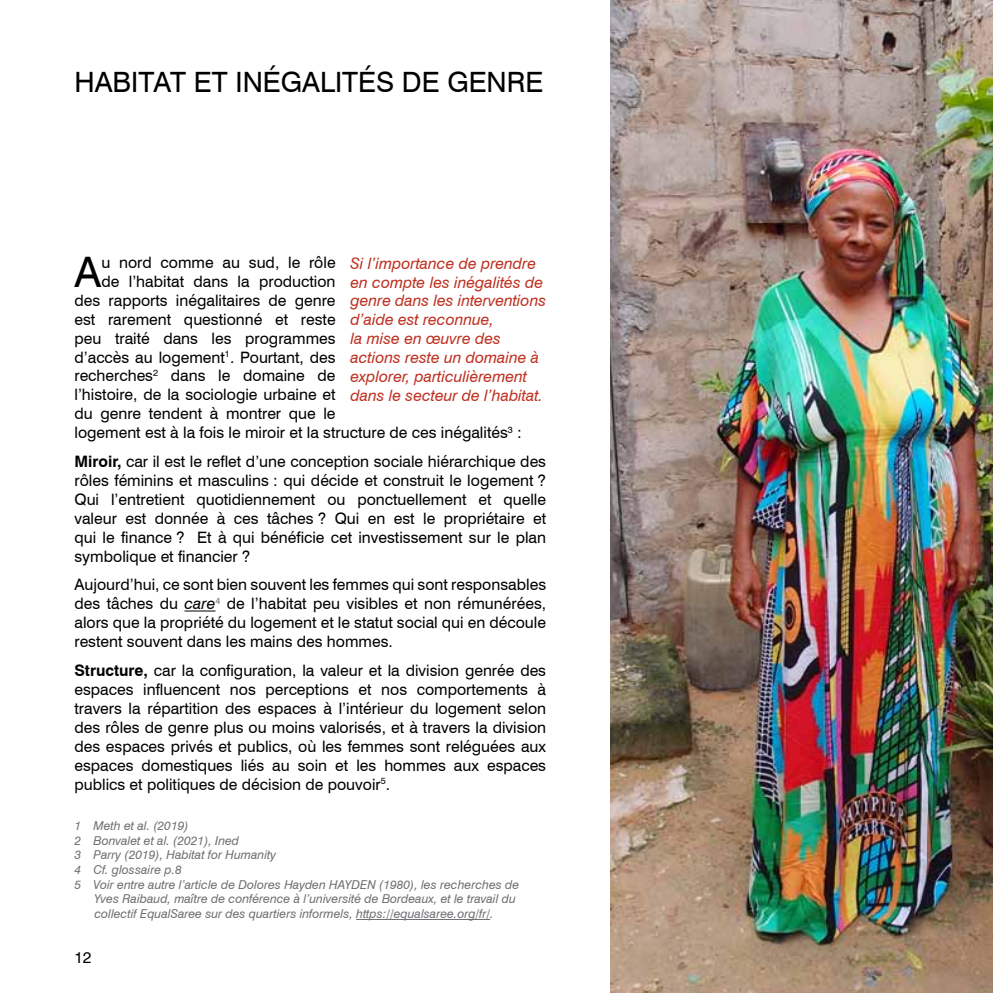
<style>
.page{position:relative;width:993px;height:993px;background:#fff}
.page>*{position:absolute;margin:0;border:0;box-sizing:border-box;transform-origin:0 0}
.t1{font:42px "Swiss 721 BT";color:#000}
.t2{font:28px "Swiss 721 BT";color:#000}
.t3{font:15.75px/18.9px "Swiss 721 BT";color:#000;text-align:justify}
.t4{font:italic 15.75px/18.9px "Swiss 721 BT";color:#be3121}
.t5{font:italic 12.25px "Swiss 721 BT";color:#6f7073}
.s1{font-weight:700}
.s2{font-style:italic}
</style>
<div class="page">
<hr style="left:184px;top:610px;width:31px;height:1px;background:#000">
<hr style="left:356px;top:918px;width:134px;height:1px;background:#6f7073">
<img style="left:610px;top:0;width:382px;height:992px">
<h2 class="t2" style="left:74px;top:65px;width:37px">Habitat</h2>
<h2 class="t2" style="left:194px;top:65px;width:273px">et in égalités degenre</h2>
<h1 class="t1" style="left:75px;top:246px;width:28px">A</h1>
<p class="t3" style="left:101px;top:253px;width:236px">u nord comme au sud, le rôle</p>
<p class="t4" style="left:350px;top:253px;width:197px">Si l’importance de prendre en compte les inégalités de genre dans les interventions d’aide est reconnue,<br>la mise en œuvre des actions reste un domaine à explorer, particulièrement dans le secteur de l’habitat.</p>
<p class="t3" style="left:101px;top:271px;width:236px">de l’habitat dans la production</p>
<p class="t3" style="left:74px;top:290px;width:262px">des rapports inégalitaires de genre</p>
<p class="t3" style="left:74px;top:309px;width:262px">est rarement questionné et reste</p>
<p class="t3" style="left:74px;top:328px;width:262px">peu traité dans les programmes</p>
<p class="t3" style="left:74px;top:347px;width:262px">d’accès au logement<sup>1</sup>. Pourtant, des</p>
<p class="t3" style="left:74px;top:366px;width:262px">recherches<sup>2</sup> dans le domaine de</p>
<p class="t3" style="left:74px;top:385px;width:262px">l’histoire, de la sociologie urbaine et</p>
<p class="t3" style="left:74px;top:404px;width:262px">du genre tendent à montrer que le</p>
<p class="t3" style="left:74px;top:423px;width:449px">logement est à la fois le miroir et la structure de ces inégalités<sup>3</sup> :</p>
<p class="t3" style="left:74px;top:451px;width:473px"><span class="s1">Miroir,</span> car il est le reflet d’une conception sociale hiérarchique des rôles féminins et masculins : qui décide et construit le logement ?<br>Qui l’entretient quotidiennement ou ponctuellement et quelle valeur est donnée à ces tâches ? Qui en est le propriétaire et qui le finance ? Et à qui bénéficie cet investissement sur le plan symbolique et financier ?</p>
<p class="t3" style="left:74px;top:575px;width:473px">Aujourd’hui, ce sont bien souvent les femmes qui sont responsables des tâches du <span class="s2">care</span><sup>4</sup> de l’habitat peu visibles et non rémunérées, alors que la propriété du logement et le statut social qui en découle restent souvent dans les mains des hommes.</p>
<p class="t3" style="left:74px;top:660px;width:473px"><span class="s1">Structure,</span> car la configuration, la valeur et la division genrée des espaces influencent nos perceptions et nos comportements à travers la répartition des espaces à l’intérieur du logement selon des rôles de genre plus ou moins valorisés, et à travers la division des espaces privés et publics, où les femmes sont reléguées aux espaces domestiques liés au soin et les hommes aux espaces publics et politiques de décision de pouvoir<sup>5</sup>.</p>
<p class="t5" style="left:74px;top:817px;width:116px">1 Meth et al. (2019)</p>
<p class="t5" style="left:74px;top:832px;width:166px">2 Bonvalet et al. (2021), Ined</p>
<p class="t5" style="left:74px;top:847px;width:203px">3 Parry (2019), Habitat for Humanity</p>
<p class="t5" style="left:74px;top:862px;width:109px">4 Cf. glossaire p.8</p>
<p class="t5" style="left:74px;top:876px;width:446px">5 Voir entre autre l’article de Dolores Hayden HAYDEN (1980), les recherches de</p>
<p class="t5" style="left:94px;top:891px;width:423px">Yves Raibaud, maître de conférence à l’université de Bordeaux, et le travail du</p>
<p class="t5" style="left:94px;top:906px;width:400px">collectif EqualSaree sur des quartiers informels, https://equalsaree.org/fr/.</p>
<p class="t3" style="left:74px;top:947px;width:18px">12</p>
</div>
